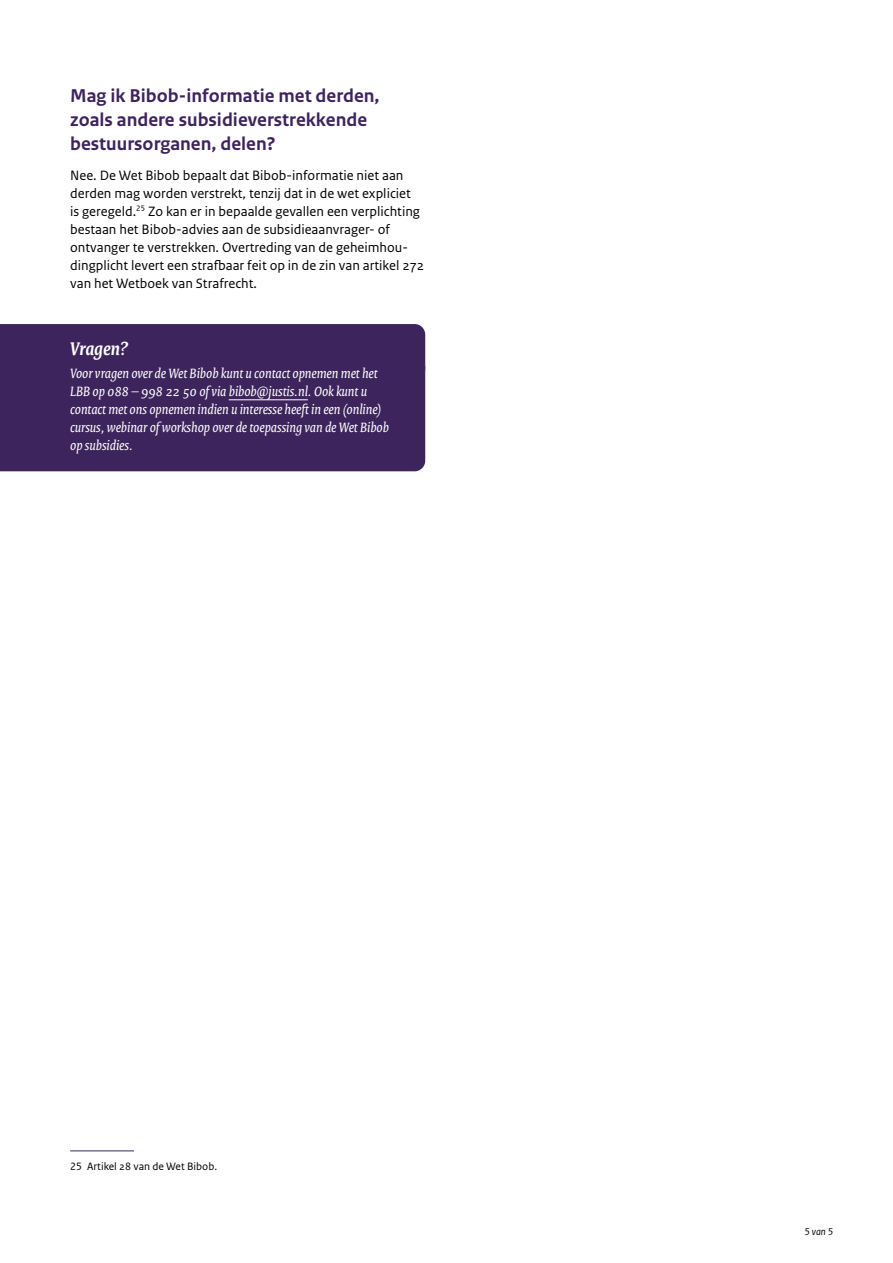
<style>
.page{position:relative;width:893px;height:1263px;background:#fff}
.page>*{position:absolute;margin:0;border:0;box-sizing:border-box;transform-origin:0 0}
.Tussenkopjes_interli{font:700 19.5px/24px "Rijksoverheid Sans Text";color:#3e245d}
.Kopje_Wit_-_13p{font:italic 700 19.5px "Rijksoverheid Serif";color:#fff}
.Broodtekst_Wit_-_9_5{font:italic 14.55px/18px "Rijksoverheid Serif";color:#fff}
.Broodtekst_-_9_5p{font:14.25px/18px "Rijksoverheid Sans Text";color:#000}
.Broodtekst_-_9_5p-2{font:11.25px "Rijksoverheid Sans Text";color:#000}
.t1{font:italic 10.5px "Rijksoverheid Sans Text";color:#000}
</style>
<div class="page">
<div style="left:0;top:324px;width:425px;height:33px;background:#3e245d"></div>
<div style="left:0;top:357px;width:425px;height:114px;background:#3e245d"></div>
<hr style="left:229px;top:399px;width:79px;height:1px;background:#fff">
<hr style="left:70px;top:1150px;width:64px;height:1px;background:#3e245d">
<h1 class="Tussenkopjes_interli" style="left:70px;top:84px;width:311px">Mag ik Bibob-informatie met derden, zoals andere subsidieverstrekkende bestuursorganen, delen?</h1>
<p class="Broodtekst_-_9_5p" style="left:70px;top:167px;width:356px">Nee. De Wet Bibob bepaalt dat Bibob-informatie niet aan derden mag worden verstrekt, tenzij dat in de wet expliciet<br>is geregeld.<sup>25</sup> Zo kan er in bepaalde gevallen een verplichting bestaan het Bibob-advies aan de subsidieaanvrager- of ontvanger te verstrekken. Overtreding van de geheimhou&shy;dingplicht levert een strafbaar feit op in de zin van artikel 272 van het Wetboek van Strafrecht.</p>
<h1 class="Kopje_Wit_-_13p" style="left:70px;top:337px;width:60px">Vragen?</h1>
<p class="Broodtekst_Wit_-_9_5" style="left:70px;top:364px;width:320px">Voor vragen over de Wet Bibob kunt u contact opnemen met het LBB op 088 – 998 22 50 of via bibob@justis.nl. Ook kunt u contact met ons opnemen indien u interesse heeft in een (online) cursus, webinar of workshop over de toepassing van de Wet Bibob op subsidies.</p>
<p class="Broodtekst_-_9_5p-2" style="left:70px;top:1160px;width:149px">25 Artikel 28 van de Wet Bibob.</p>
<p class="t1" style="left:804px;top:1226px;width:30px">5 van 5</p>
</div>
